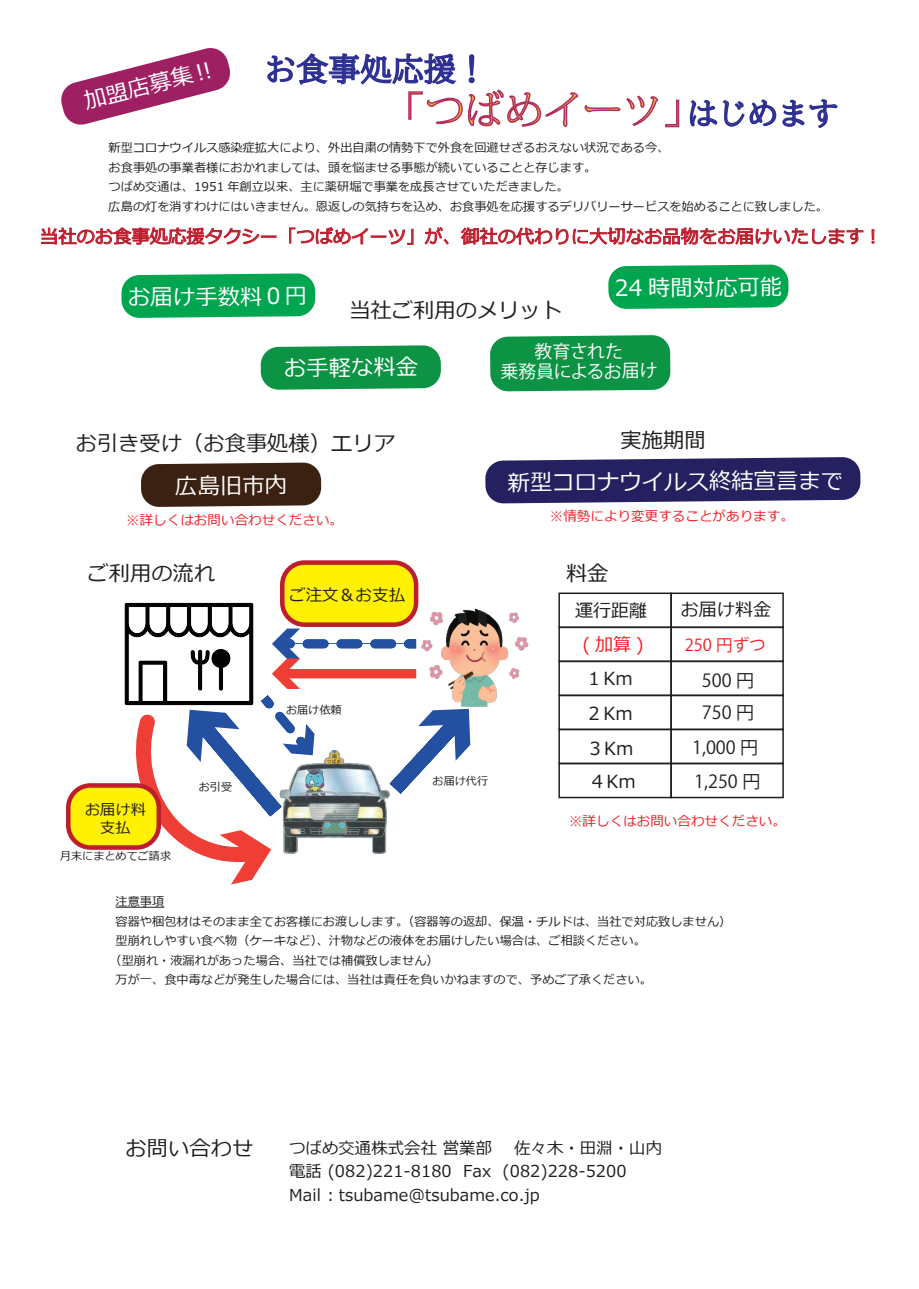
<style>
.page{position:relative;width:919px;height:1289px;background:#fff}
.page>*{position:absolute;margin:0;border:0;box-sizing:border-box;transform-origin:0 0}
.t1{font:300 39.3px "Adobe Ming Std";letter-spacing:.005em;color:#fbb03f}
.t2{font:31.8px "BIZ UD Mincho Medium";letter-spacing:.005em;color:#2e3092}
.t3{font:30.15px "BIZ UD Mincho Medium";letter-spacing:.005em;color:#2e3092}
.t4{font:22.35px "Meiryo";letter-spacing:-.005em;color:#fff}
.t5{font:21.15px "Meiryo";letter-spacing:.005em;color:#231f20}
.t6{font:18.15px "Meiryo";letter-spacing:.005em;color:#be1d2c}
.t7{font:18px/35.2px "Meiryo";letter-spacing:.005em;color:#231f20;text-align:justify}
.t8{font:18px/32.4px "Koz Go Pr 6 N";color:#231f20}
.t9{font:18px/19.5px "Koz Go Pr 6 N";letter-spacing:-.03em;color:#fff;text-align:center}
.t10{font:18px "Meiryo";color:#ee1d23}
.t11{font:16.5px "Meiryo";letter-spacing:.005em;color:#231f20}
.t12{font:16.5px "Koz Go Pr 6 N";color:#ee1d23}
.t13{font:16.35px/23.7px "Meiryo";letter-spacing:.005em;color:#231f20}
.t14{font:15px/17.5px "Meiryo";letter-spacing:.005em;color:#231f20;text-align:center}
.t15{font:13.5px "Meiryo";letter-spacing:.005em;color:#ee1d23}
.t16{font:12.15px/19.5px "Meiryo";letter-spacing:.005em;color:#231f20}
.t17{font:11.1px "Meiryo";letter-spacing:.005em;color:#231f20}
</style>
<div class="page">
<svg style="left:267px;top:53px;width:391px;height:74px"></svg>
<svg style="left:665px;top:99px;width:15px;height:29px"></svg>
<svg style="left:61px;top:48px;width:170px;height:77px"></svg>
<hr style="left:115px;top:906px;width:49px;height:1px;background:#231f20">
<svg style="left:41px;top:227px;width:219px;height:18px"></svg>
<div style="left:261px;top:235px;width:15px;height:3px;border:1px solid #be1d2c"></div>
<svg style="left:289px;top:227px;width:80px;height:18px"></svg>
<div style="left:371px;top:235px;width:15px;height:3px;border:1px solid #be1d2c"></div>
<svg style="left:388px;top:228px;width:26px;height:17px"></svg>
<svg style="left:424px;top:227px;width:25px;height:18px"></svg>
<svg style="left:460px;top:227px;width:403px;height:18px"></svg>
<svg style="left:871px;top:229px;width:3px;height:14px"></svg>
<svg style="left:689px;top:99px;width:149px;height:29px"></svg>
<img style="left:430px;top:608px;width:99px;height:99px">
<img style="left:124px;top:602px;width:130px;height:104px">
<div style="left:68px;top:785px;width:91px;height:62px;background:#fff101;border-radius:22px"></div>
<div style="left:66px;top:783px;width:95px;height:66px;border:4px solid #be1d2c;border-radius:22px"></div>
<div style="left:282px;top:562px;width:134px;height:62px;background:#fff101;border-radius:22px"></div>
<div style="left:280px;top:560px;width:138px;height:67px;border:4px solid #be1d2c;border-radius:22px"></div>
<svg style="left:129px;top:628px;width:349px;height:256px"></svg>
<svg style="left:260px;top:345px;width:181px;height:45px;background:#229c54"></svg>
<svg style="left:490px;top:335px;width:180px;height:56px;background:#19984d"></svg>
<svg style="left:608px;top:264px;width:180px;height:45px;background:#15ac5d"></svg>
<svg style="left:121px;top:273px;width:194px;height:45px;background:#15ac5d"></svg>
<svg style="left:141px;top:462px;width:180px;height:45px;background:#4a3324"></svg>
<svg style="left:485px;top:457px;width:375px;height:46px;background:#37346e"></svg>
<div style="left:558px;top:592px;width:113px;height:36px;border:2px solid #231f20"></div>
<div style="left:670px;top:592px;width:113px;height:36px;border:2px solid #231f20"></div>
<div style="left:558px;top:626px;width:113px;height:36px;border:2px solid #231f20"></div>
<div style="left:670px;top:626px;width:113px;height:36px;border:2px solid #231f20"></div>
<div style="left:558px;top:660px;width:113px;height:36px;border:2px solid #231f20"></div>
<div style="left:670px;top:660px;width:113px;height:36px;border:2px solid #231f20"></div>
<div style="left:558px;top:694px;width:113px;height:36px;border:2px solid #231f20"></div>
<div style="left:670px;top:694px;width:113px;height:36px;border:2px solid #231f20"></div>
<div style="left:558px;top:728px;width:113px;height:36px;border:2px solid #231f20"></div>
<div style="left:670px;top:728px;width:113px;height:36px;border:2px solid #231f20"></div>
<div style="left:558px;top:762px;width:113px;height:36px;border:2px solid #231f20"></div>
<div style="left:670px;top:762px;width:113px;height:36px;border:2px solid #231f20"></div>
<h2 class="t2" style="left:264px;top:53px;width:224px">お食事処応援！</h2>
<h3 class="t4" style="left:81px;top:86px;width:136px;rotate:-14deg">加盟店募集‼</h3>
<h1 class="t1" style="left:386px;top:88px;width:317px">「つばめイーツ」</h1>
<p class="t16" style="left:109px;top:138px;width:720px">新型コロナウイルス感染症拡大により、外出自粛の情勢下で外食を回避せざるおえない状況である今、<br>お食事処の事業者様におかれましては、頭を悩ませる事態が続いていることと存じます。<br>つばめ交通は、1951 年創立以来、主に薬研堀で事業を成長させていただきました。<br>広島の灯を消すわけにはいきません。恩返しの気持ちを込め、お食事処を応援するデリバリーサービスを始めることに致しました。</p>
<h3 class="t3" style="left:687px;top:98px;width:152px">はじめます</h3>
<h3 class="t6" style="left:40px;top:224px;width:843px">当社のお食事処応援タクシー「つばめイーツ」が、御社の代わりに大切なお品物をお届けいたします︕</h3>
<h3 class="t4" style="left:128px;top:281px;width:181px">お届け手数料０円</h3>
<h3 class="t4" style="left:614px;top:272px;width:169px">24 時間対応可能</h3>
<h3 class="t5" style="left:349px;top:295px;width:214px">当社ご利用のメリット</h3>
<h3 class="t4" style="left:284px;top:352px;width:136px">お手軽な料金</h3>
<h3 class="t5" style="left:76px;top:428px;width:320px">お引き受け（お食事処様）エリア</h3>
<h3 class="t9" style="left:500px;top:342px;width:159px">教育された<br>乗務員によるお届け</h3>
<h3 class="t5" style="left:620px;top:425px;width:86px">実施期間</h3>
<h3 class="t4" style="left:175px;top:470px;width:113px">広島旧市内</h3>
<h3 class="t4" style="left:507px;top:466px;width:337px">新型コロナウイルス終結宣言まで</h3>
<p class="t15" style="left:126px;top:510px;width:218px">※詳しくはお問い合わせください。</p>
<p class="t15" style="left:549px;top:507px;width:245px">※情勢により変更することがあります。</p>
<h3 class="t5" style="left:88px;top:558px;width:129px">ご利用の流れ</h3>
<h3 class="t5" style="left:566px;top:558px;width:44px">料金</h3>
<p class="t14" style="left:85px;top:801px;width:62px">お届け料支払</p>
<p class="t17" style="left:60px;top:848px;width:112px">月末にまとめてご請求</p>
<p class="t17" style="left:199px;top:778px;width:35px">お引受</p>
<h3 class="t11" style="left:289px;top:583px;width:118px">ご注文＆お支払</h3>
<p class="t17" style="left:286px;top:702px;width:57px">お届け依頼</p>
<p class="t17" style="left:432px;top:773px;width:57px">お届け代行</p>
<h3 class="t7" style="left:575px;top:594px;width:74px">運行距離</h3>
<h3 class="t7" style="left:680px;top:593px;width:92px">お届け料金</h3>
<h3 class="t10" style="left:582px;top:631px;width:63px">(加算)</h3>
<h3 class="t7" style="left:585px;top:661px;width:50px">１Km２Km３Km</h3>
<h3 class="t7" style="left:588px;top:765px;width:49px">４Km</h3>
<h3 class="t12" style="left:684px;top:635px;width:82px">250 円ずつ</h3>
<h3 class="t8" style="left:701px;top:664px;width:54px">500 円<br>750 円</h3>
<h3 class="t8" style="left:692px;top:730px;width:70px;line-height:34.5px">1,000 円<br>1,250 円</h3>
<p class="t15" style="left:569px;top:811px;width:218px">※詳しくはお問い合わせください。</p>
<p class="t16" style="left:115px;top:892px;width:50px">注意事項</p>
<p class="t16" style="left:115px;top:912px;width:617px">容器や梱包材はそのまま全てお客様にお渡しします。（容器等の返却、保温・チルドは、当社で対応致しません）</p>
<p class="t16" style="left:115px;top:931px;width:532px">型崩れしやすい食べ物（ケーキなど）、汁物などの液体をお届けしたい場合は、ご相談ください。</p>
<p class="t16" style="left:109px;top:951px;width:330px">（型崩れ・液漏れがあった場合、当社では補償致しません）</p>
<p class="t16" style="left:115px;top:970px;width:538px">万が一、食中毒などが発生した場合には、当社は責任を負いかねますので、予めご了承ください。</p>
<h3 class="t5" style="left:126px;top:1133px;width:129px">お問い合わせ</h3>
<h3 class="t13" style="left:289px;top:1136px;width:374px">つばめ交通株式会社 営業部 　佐々木・田淵・山内電話 (082)221-8180 Fax (082)228-5200<br>Mail ︓tsubame@tsubame.co.jp</h3>
</div>
